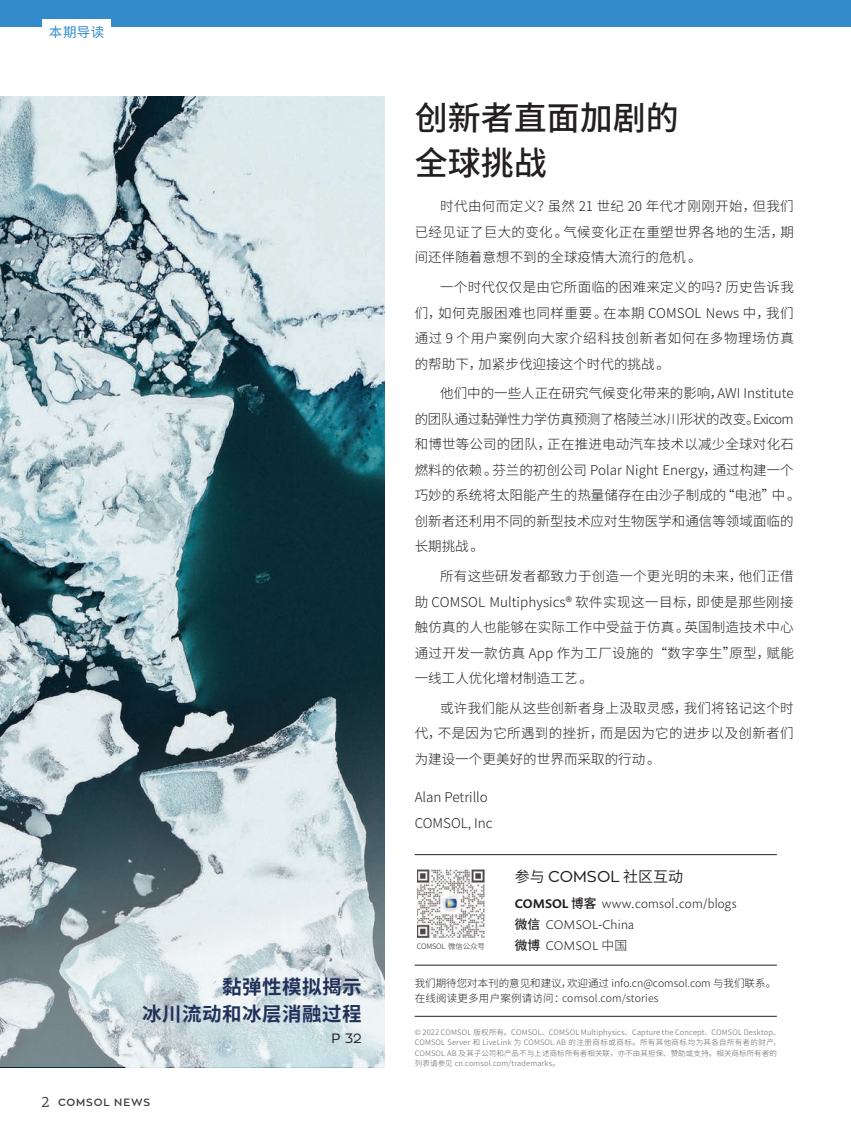
<style>
.page{position:relative;width:851px;height:1134px;background:#fff}
.page>*{position:absolute;margin:0;border:0;box-sizing:border-box;transform-origin:0 0}
.t1{font:500 33px/45px "Source Han Sans CN";color:#231f20}
.t2{font:700 19.5px/27px "Source Han Sans CN";letter-spacing:.025em;color:#22315a;text-align:right}
.t3{font:15px "Source Han Sans CN";color:#231f20}
.t4{font:300 13.5px/25.5px "Source Han Sans CN";letter-spacing:.005em;color:#231f20;text-align:justify}
.t5{font:13.5px "Source Han Sans CN";color:#348bcb}
.t6{font:13.5px "Zona Pro";color:#231f20}
.t7{font:300 12.75px/21px "Prenton RP Pro";letter-spacing:.02em;color:#231f20}
.t8{font:300 10.5px/15px "Source Han Sans CN";color:#231f20}
.t9{font:600 10.5px "Zona Pro";letter-spacing:.08em;color:#3e3e3f}
.t10{font:300 7.5px/10.5px "Source Han Sans CN";letter-spacing:.02em;color:#636366}
.t11{font:300 7.5px "Source Han Sans CN";letter-spacing:-.025em;color:#231f20}
.s1{font-family:"PF Centro Slab Pro";font-weight:400;font-size:15px}
.s2{font-family:"Zona Pro";font-size:15.75px}
.s3{font-weight:500}
.s4{font-family:"Source Han Sans CN";font-weight:500}
.s5{font-family:"Source Han Sans CN"}
</style>
<div class="page">
<img style="left:0;top:96px;width:384px;height:971px">
<div style="left:0;top:0;width:850px;height:27px;background:#348bcb"></div>
<div style="left:42px;top:19px;width:69px;height:24px;background:#fff"></div>
<svg style="left:0;top:622px;width:384px;height:444px;background:#96a7ac"></svg>
<hr style="left:414px;top:854px;width:362px;height:1px;background:#231f20">
<hr style="left:414px;top:965px;width:362px;height:1px;background:#231f20">
<img style="left:417px;top:870px;width:67px;height:68px">
<hr style="left:414px;top:1016px;width:362px;height:1px;background:#231f20">
<p class="t5" style="left:49px;top:24px;width:57px">本期导读</p>
<h2 class="t2" style="left:142px;top:974px;width:221px">黏弹性模拟揭示<br>冰川流动和冰层消融过程</h2>
<p class="t6" style="left:331px;top:1030px;width:31px">P 32</p>
<p class="t9" style="left:41px;top:1096px;width:110px"><span class="s1">2</span> COMSOL NEWS</p>
<h1 class="t1" style="left:414px;top:96px;width:265px">创新者直面加剧的全球挑战</h1>
<p class="t4" style="left:414px;top:194px;width:380px;text-indent:26px">时代由何而定义？虽然 21 世纪 20 年代才刚刚开始，但我们已经见证了巨大的变化。气候变化正在重塑世界各地的生活，期间还伴随着意想不到的全球疫情大流行的危机。</p>
<p class="t4" style="left:414px;top:275px;width:380px;text-indent:26px">一个时代仅仅是由它所面临的困难来定义的吗？历史告诉我们，如何克服困难也同样重要。在本期 COMSOL News 中，我们通过 9 个用户案例向大家介绍科技创新者如何在多物理场仿真的帮助下，加紧步伐迎接这个时代的挑战。</p>
<p class="t4" style="left:414px;top:381px;width:387px;text-align:left;text-indent:26px">他们中的一些人正在研究气候变化带来的影响，AWI Institute的团队通过黏弹性力学仿真预测了格陵兰冰川形状的改变。Exicom和博世等公司的团队，正在推进电动汽车技术以减少全球对化石燃料的依赖。芬兰的初创公司 Polar Night Energy，通过构建一个巧妙的系统将太阳能产生的热量储存在由沙子制成的“电池”中。创新者还利用不同的新型技术应对生物医学和通信等领域面临的长期挑战。</p>
<p class="t4" style="left:414px;top:564px;width:380px;text-indent:26px">所有这些研发者都致力于创造一个更光明的未来，他们正借助 COMSOL Multiphysics® 软件实现这一目标，即使是那些刚接触仿真的人也能够在实际工作中受益于仿真。英国制造技术中心通过开发一款仿真 App 作为工厂设施的“数字孪生”原型，赋能一线工人优化增材制造工艺。</p>
<p class="t4" style="left:414px;top:696px;width:380px;text-indent:26px">或许我们能从这些创新者身上汲取灵感，我们将铭记这个时代，不是因为它所遇到的挫折，而是因为它的进步以及创新者们为建设一个更美好的世界而采取的行动。</p>
<p class="t4" style="left:414px;top:785px;width:79px">Alan Petrillo<br>COMSOL, Inc</p>
<p class="t3" style="left:515px;top:868px;width:170px">参与 <span class="s2">COMSOL</span> 社区互动</p>
<p class="t7" style="left:515px;top:893px;width:223px"><span class="s3">COMSOL</span> <span class="s4">博客</span> www.comsol.com/blogs<span class="s4">微信</span> COMSOL-China<br><span class="s4">微博</span> COMSOL <span class="s5">中国</span></p>
<p class="t11" style="left:417px;top:942px;width:70px">COMSOL 微信公众号</p>
<p class="t8" style="left:414px;top:976px;width:363px">我们期待您对本刊的意见和建议，欢迎通过 info.cn@comsol.com 与我们联系。在线阅读更多用户案例请访问：comsol.com/stories</p>
<p class="t10" style="left:414px;top:1027px;width:367px">© 2022 COMSOL 版权所有。COMSOL、COMSOL Multiphysics、Capture the Concept、COMSOL Desktop、COMSOL Server 和 LiveLink 为 COMSOL AB 的注册商标或商标。所有其他商标均为其各自所有者的财产，COMSOL AB 及其子公司和产品不与上述商标所有者相关联，亦不由其担保、赞助或支持。相关商标所有者的列表请参见 cn.comsol.com/trademarks。</p>
</div>
